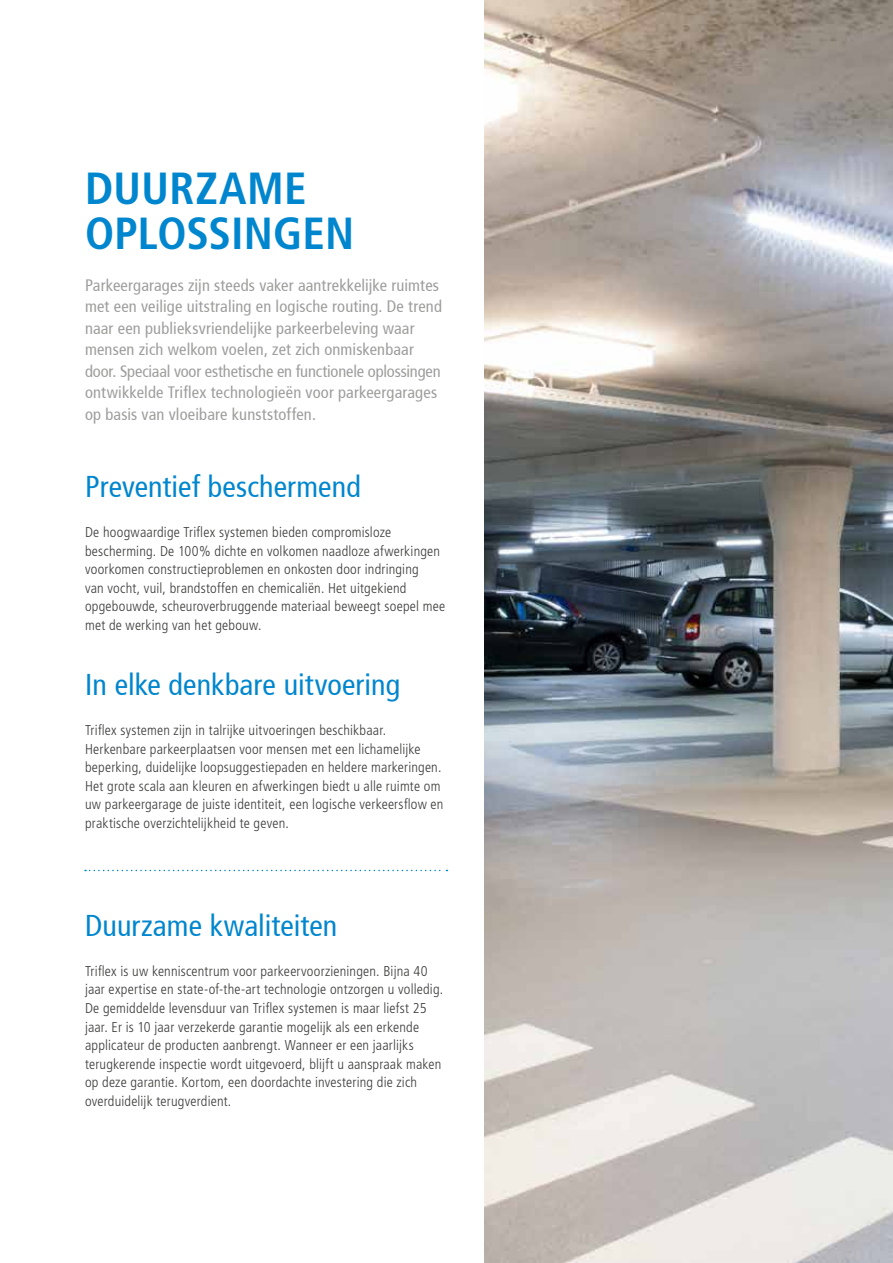
<style>
.page{position:relative;width:893px;height:1263px;background:#fff}
.page>*{position:absolute;margin:0;border:0;box-sizing:border-box;transform-origin:0 0}
.t1{font:700 condensed 45px/45px "Frutiger";letter-spacing:.005em;color:#0086ce}
.t2{font:condensed 30px "Frutiger";letter-spacing:.005em;color:#0086ce}
.t3{font:condensed 16.5px/21.5px "Frutiger";letter-spacing:.01em;color:#9d9d9c}
.t4{font:300 condensed 14.25px/18.6px "Frutiger";letter-spacing:.015em;color:#3c3c3b}
</style>
<div class="page">
<img style="left:485px;top:0;width:408px;height:1263px">
<svg style="left:85px;top:870px;width:362px;height:1px"></svg>
<h1 class="t1" style="left:85px;top:166px;width:271px">DUURZAME<br>OPLOSSINGEN</h1>
<p class="t3" style="left:85px;top:276px;width:358px">Parkeergarages zijn steeds vaker aantrekkelijke ruimtes met een veilige uitstraling en logische routing. De trend naar een publieksvriendelijke parkeerbeleving waar mensen zich welkom voelen, zet zich onmiskenbaar door. Speciaal voor esthetische en functionele oplossingen ontwikkelde Triflex technologieën voor parkeergarages op basis van vloeibare kunststoffen.</p>
<h2 class="t2" style="left:85px;top:473px;width:277px">Preventief beschermend</h2>
<p class="t4" style="left:85px;top:523px;width:362px">De hoogwaardige Triflex systemen bieden compromisloze bescherming. De 100% dichte en volkomen naadloze afwerkingen voorkomen constructieproblemen en onkosten door indringing<br>van vocht, vuil, brandstoffen en chemicaliën. Het uitgekiend opgebouwde, scheuroverbruggende materiaal beweegt soepel mee met de werking van het gebouw.</p>
<h2 class="t2" style="left:85px;top:671px;width:317px">In elke denkbare uitvoering</h2>
<p class="t4" style="left:85px;top:721px;width:360px">Triflex systemen zijn in talrijke uitvoeringen beschikbaar.<br>Herkenbare parkeerplaatsen voor mensen met een lichamelijke beperking, duidelijke loopsuggestiepaden en heldere markeringen.<br>Het grote scala aan kleuren en afwerkingen biedt u alle ruimte om uw parkeergarage de juiste identiteit, een logische verkeersflow en praktische overzichtelijkheid te geven.</p>
<h2 class="t2" style="left:85px;top:912px;width:254px">Duurzame kwaliteiten</h2>
<p class="t4" style="left:85px;top:962px;width:360px">Triflex is uw kenniscentrum voor parkeervoorzieningen. Bijna 40 jaar expertise en state-of-the-art technologie ontzorgen u volledig.<br>De gemiddelde levensduur van Triflex systemen is maar liefst 25 jaar. Er is 10 jaar verzekerde garantie mogelijk als een erkende applicateur de producten aanbrengt. Wanneer er een jaarlijks terugkerende inspectie wordt uitgevoerd, blijft u aanspraak maken op deze garantie. Kortom, een doordachte investering die zich overduidelijk terugverdient.</p>
</div>
